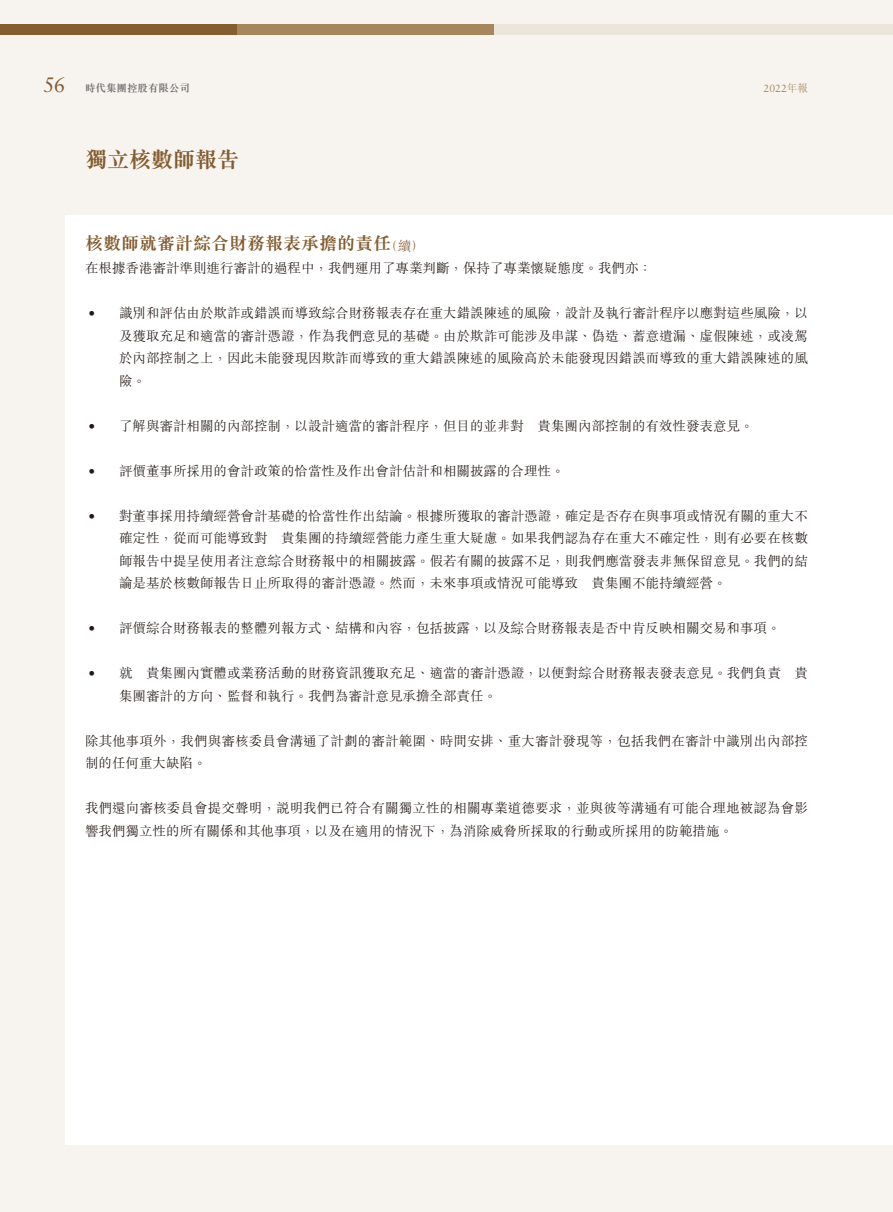
<style>
.page{position:relative;width:893px;height:1212px;background:#f7f4ef}
.page>*{position:absolute;margin:0;border:0;box-sizing:border-box;transform-origin:0 0}
.t1{font:22.5px "M Sung HK Bold E Ten B5 H";letter-spacing:-.025em;color:#845d31}
.t2{font:18px "M Sung HK Bold E Ten B5 H";color:#845d31}
.t3{font:13.5px/22.5px "M Sung HK Light E Ten B5 H";color:#231916}
.t4{font:10.5px "M Sung HK Bold E Ten B5 H";color:#717171}
.t5{font:10.5px "Sabon LT Std";color:#a6865d}
.s1{font-family:"Sabon LT Std";font-size:21px;color:#845d31}
.s2{font-family:"M Sung HK Light E Ten B5 H"}
.s3{font-family:"M Sung HK Light E Ten B5 H";font-size:13.5px}
.s4{font-family:"Sabon LT Std"}
</style>
<div class="page">
<div style="left:65px;top:215px;width:828px;height:929px;background:#fff"></div>
<div style="left:237px;top:24px;width:258px;height:10px;background:#a6865d"></div>
<div style="left:495px;top:24px;width:398px;height:10px;background:#ece5db"></div>
<div style="left:0;top:24px;width:237px;height:10px;background:#845d31"></div>
<p class="t4" style="left:43px;top:84px;width:148px"><span class="s1">56</span> 時代集團控股有限公司</p>
<p class="t5" style="left:764px;top:84px;width:46px">2022<span class="s2">年報</span></p>
<h1 class="t1" style="left:85px;top:151px;width:156px">獨立核數師報告</h1>
<h2 class="t2" style="left:85px;top:236px;width:341px">核數師就審計綜合財務報表承擔的責任<span class="s3">（續）</span></h2>
<p class="t3" style="left:85px;top:259px;width:568px">在根據香港審計準則進行審計的過程中，我們運用了專業判斷，保持了專業懷疑態度。我們亦：</p>
<p class="t3" style="left:119px;top:304px;width:690px;text-align:justify;text-indent:-31px"><span class="s4">•</span> 識別和評估由於欺詐或錯誤而導致綜合財務報表存在重大錯誤陳述的風險，設計及執行審計程序以應對這些風險，以及獲取充足和適當的審計憑證，作為我們意見的基礎。由於欺詐可能涉及串謀、偽造、蓄意遺漏、虛假陳述，或凌駕於內部控制之上，因此未能發現因欺詐而導致的重大錯誤陳述的風險高於未能發現因錯誤而導致的重大錯誤陳述的風險。</p>
<p class="t3" style="left:88px;top:416px;width:667px"><span class="s4">•</span> 了解與審計相關的內部控制，以設計適當的審計程序，但目的並非對 貴集團內部控制的有效性發表意見。</p>
<p class="t3" style="left:88px;top:461px;width:478px"><span class="s4">•</span> 評價董事所採用的會計政策的恰當性及作出會計估計和相關披露的合理性。</p>
<p class="t3" style="left:119px;top:506px;width:690px;text-align:justify;text-indent:-31px"><span class="s4">•</span> 對董事採用持續經營會計基礎的恰當性作出結論。根據所獲取的審計憑證，確定是否存在與事項或情況有關的重大不確定性，從而可能導致對 貴集團的持續經營能力產生重大疑慮。如果我們認為存在重大不確定性，則有必要在核數師報告中提呈使用者注意綜合財務報中的相關披露。假若有關的披露不足，則我們應當發表非無保留意見。我們的結論是基於核數師報告日止所取得的審計憑證。然而，未來事項或情況可能導致 貴集團不能持續經營。</p>
<p class="t3" style="left:88px;top:619px;width:694px"><span class="s4">•</span> 評價綜合財務報表的整體列報方式、結構和內容，包括披露，以及綜合財務報表是否中肯反映相關交易和事項。</p>
<p class="t3" style="left:119px;top:664px;width:690px;text-indent:-31px"><span class="s4">•</span> 就 貴集團內實體或業務活動的財務資訊獲取充足、適當的審計憑證，以便對綜合財務報表發表意見。我們負責 貴集團審計的方向、監督和執行。我們為審計意見承擔全部責任。</p>
<p class="t3" style="left:85px;top:731px;width:724px">除其他事項外，我們與審核委員會溝通了計劃的審計範圍、時間安排、重大審計發現等，包括我們在審計中識別出內部控制的任何重大缺陷。</p>
<p class="t3" style="left:85px;top:799px;width:724px">我們還向審核委員會提交聲明，說明我們已符合有關獨立性的相關專業道德要求，並與彼等溝通有可能合理地被認為會影響我們獨立性的所有關係和其他事項，以及在適用的情況下，為消除威脅所採取的行動或所採用的防範措施。</p>
</div>
